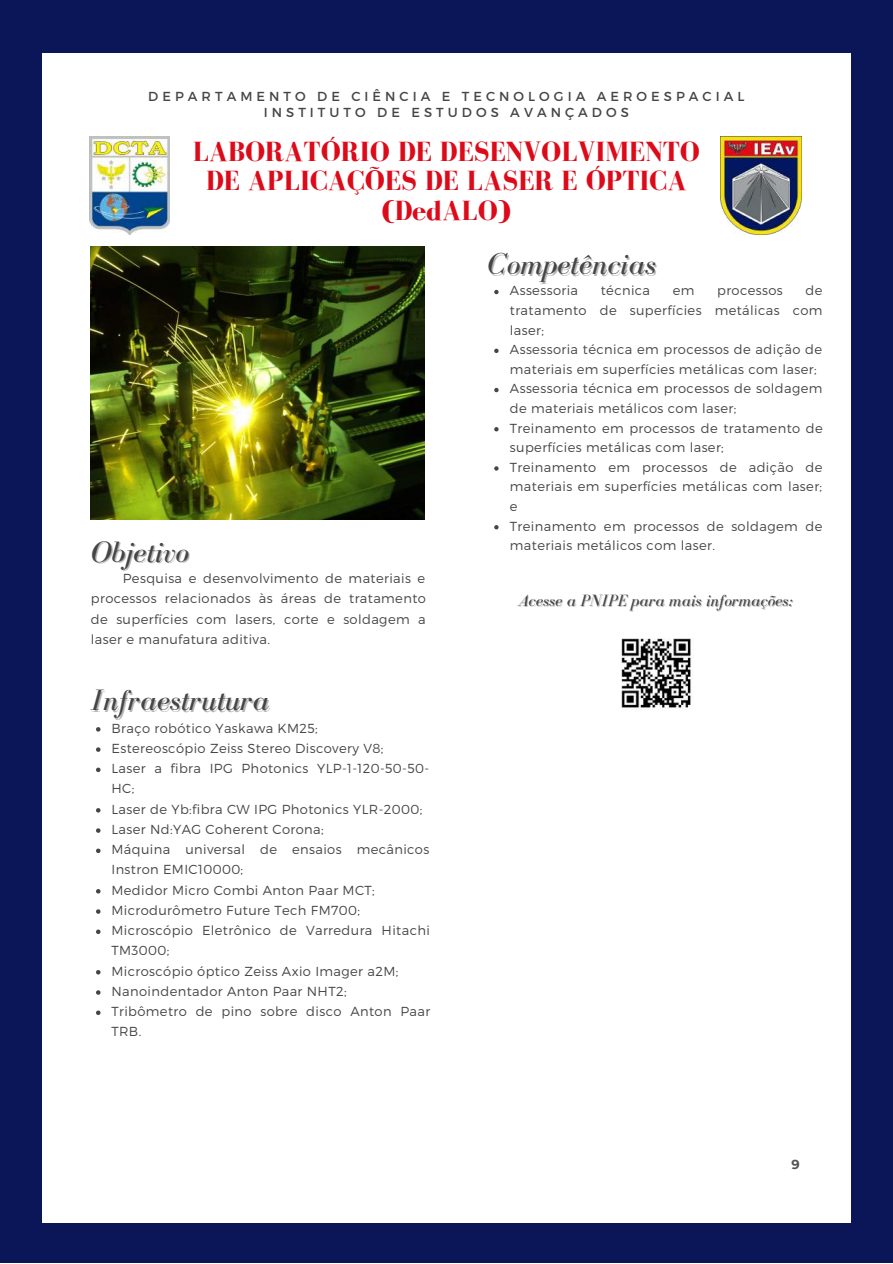
<style>
.page{position:relative;width:893px;height:1264px;background:#fff}
.page>*{position:absolute;margin:0;border:0;box-sizing:border-box;transform-origin:0 0}
.t1{font:italic 30.3px "Bodoni FLF";color:#454545}
.t2{font:700 28.5px/29.2px "Bodoni FLF";color:#dc0b1a;text-align:center}
.t3{font:italic 16.8px "Bodoni FLF";color:#454545}
.t4{font:300 13.05px/20.2px "Montserrat";letter-spacing:.03em;color:#454545}
.t5{font:13.05px/15.8px "Montserrat";letter-spacing:.31em;color:#454545;text-align:center}
.t6{font:700 13.05px "Montserrat";color:#545454}
</style>
<div class="page">
<div style="left:0;top:0;width:892px;height:1262px;background:#0a1657"></div>
<div style="left:42px;top:53px;width:808px;height:1169px;background:#fff"></div>
<img style="left:91px;top:247px;width:334px;height:272px">
<img style="left:89px;top:136px;width:80px;height:98px">
<img style="left:720px;top:136px;width:81px;height:98px">
<svg style="left:96px;top:727px;width:4px;height:4px"></svg>
<svg style="left:96px;top:747px;width:4px;height:4px"></svg>
<svg style="left:96px;top:767px;width:4px;height:5px"></svg>
<svg style="left:96px;top:808px;width:4px;height:4px"></svg>
<svg style="left:96px;top:828px;width:4px;height:4px"></svg>
<svg style="left:96px;top:848px;width:4px;height:5px"></svg>
<svg style="left:96px;top:889px;width:4px;height:4px"></svg>
<svg style="left:96px;top:909px;width:4px;height:4px"></svg>
<svg style="left:96px;top:929px;width:4px;height:5px"></svg>
<svg style="left:96px;top:970px;width:4px;height:4px"></svg>
<svg style="left:96px;top:990px;width:4px;height:4px"></svg>
<svg style="left:96px;top:1010px;width:4px;height:5px"></svg>
<svg style="left:494px;top:290px;width:4px;height:4px"></svg>
<svg style="left:494px;top:349px;width:4px;height:4px"></svg>
<svg style="left:494px;top:388px;width:4px;height:4px"></svg>
<svg style="left:494px;top:427px;width:4px;height:4px"></svg>
<svg style="left:494px;top:466px;width:4px;height:4px"></svg>
<svg style="left:494px;top:525px;width:4px;height:4px"></svg>
<img style="left:621px;top:638px;width:73px;height:71px">
<p class="t5" style="left:148px;top:88px;width:597px">DEPARTAMENTO DE CIÊNCIA E TECNOLOGIA AEROESPACIAL<br>INSTITUTO DE ESTUDOS AVANÇADOS</p>
<h2 class="t2" style="left:193px;top:137px;width:509px">LABORATÓRIO DE DESENVOLVIMENTO<br>DE APLICAÇÕES DE LASER E ÓPTICA (DedALO)</h2>
<h1 class="t1" style="left:91px;top:535px;width:100px">Objetivo</h1>
<p class="t4" style="left:91px;top:567px;width:336px;text-align:justify;text-indent:32px">Pesquisa e desenvolvimento de materiais e processos relacionados às áreas de tratamento de superfícies com lasers, corte e soldagem a laser e manufatura aditiva.</p>
<h1 class="t1" style="left:91px;top:684px;width:180px">Infraestrutura</h1>
<p class="t4" style="left:111px;top:717px;width:320px">Braço robótico Yaskawa KM25;<br>Estereoscópio Zeiss Stereo Discovery V8;<br>Laser a fibra IPG Photonics YLP-1-120-50-50-<br>HC;<br>Laser de Yb:fibra CW IPG Photonics YLR-2000;<br>Laser Nd:YAG Coherent Corona;<br>Máquina universal de ensaios mecânicos<br>Instron EMIC10000;<br>Medidor Micro Combi Anton Paar MCT;<br>Microdurômetro Future Tech FM700;<br>Microscópio Eletrônico de Varredura Hitachi<br>TM3000;<br>Microscópio óptico Zeiss Axio Imager a2M;<br>Nanoindentador Anton Paar NHT2;<br>Tribômetro de pino sobre disco Anton Paar<br>TRB.</p>
<h1 class="t1" style="left:487px;top:248px;width:170px">Competências</h1>
<p class="t4" style="left:510px;top:280px;width:70px">Assessoria</p>
<p class="t4" style="left:600px;top:280px;width:51px">técnica</p>
<p class="t4" style="left:672px;top:280px;width:23px">em</p>
<p class="t4" style="left:717px;top:280px;width:67px">processos</p>
<p class="t4" style="left:510px;top:280px;width:314px;line-height:19.6px;text-indent:295px">de tratamento de superfícies metálicas com laser;<br>Assessoria técnica em processos de adição de materiais em superfícies metálicas com laser;<br>Assessoria técnica em processos de soldagem de materiais metálicos com laser;<br>Treinamento em processos de tratamento de superfícies metálicas com laser;<br>Treinamento em processos de adição de materiais em superfícies metálicas com laser; e<br>Treinamento em processos de soldagem de materiais metálicos com laser.</p>
<p class="t3" style="left:518px;top:591px;width:276px">Acesse a PNIPE para mais informações:</p>
<p class="t6" style="left:791px;top:1156px;width:10px">9</p>
</div>
